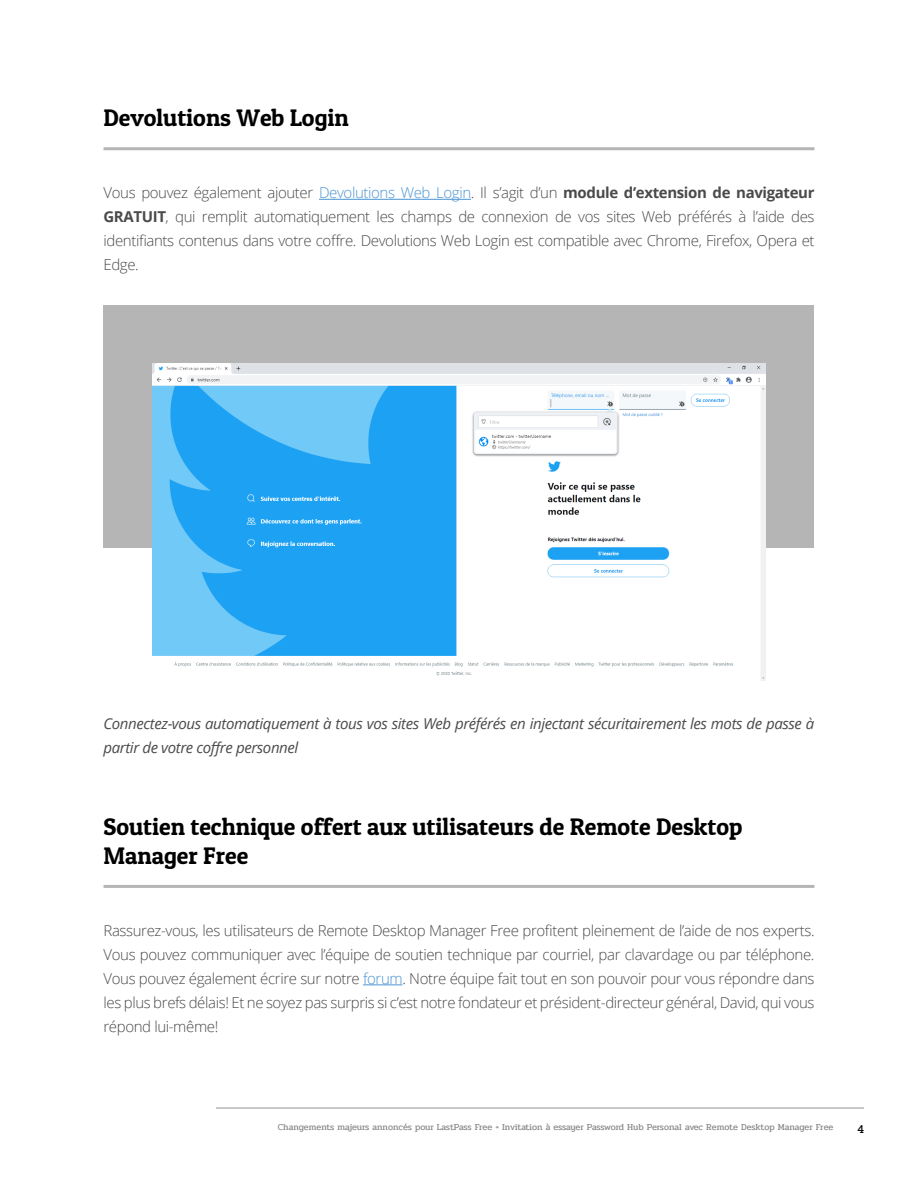
<style>
.page{position:relative;width:918px;height:1188px;background:#fff}
.page>*{position:absolute;margin:0;border:0;box-sizing:border-box;transform-origin:0 0}
.Sous-titre_level2{font:24px/28.8px "Patua One";color:#000}
.t1{font:300 15px/24px "Open Sans";letter-spacing:-.025em;color:#4a4a4a;text-align:justify}
.t2{font:italic 15px/24px "Open Sans";letter-spacing:-.025em;color:#4a4a4a}
.t3{font:12px "Pridi";color:#000}
.t4{font:9px "Pridi";color:#858485}
.s1{color:#4a94d4}
.s2{font-weight:700}
</style>
<div class="page">
<hr style="left:216px;top:1108px;width:648px;height:1px;background:#939598">
<hr style="left:319px;top:199px;width:152px;height:1px;background:#4a94d4">
<div style="left:104px;top:305px;width:710px;height:243px;background:#b5b5b5"></div>
<img style="left:152px;top:364px;width:614px;height:316px">
<hr style="left:363px;top:984px;width:39px;height:1px;background:#4a94d4">
<hr style="left:104px;top:147px;width:710px;height:3px;background:#969696">
<hr style="left:104px;top:885px;width:710px;height:3px;background:#969696">
<p class="Sous-titre_level2" style="left:104px;top:103px;width:247px">Devolutions Web Login</p>
<p class="t1" style="left:104px;top:180px;width:713px">Vous pouvez également ajouter <span class="s1">Devolutions Web Login</span>. Il s’agit d’un <span class="s2">module d’extension de navigateur GRATUIT</span>, qui remplit automatiquement les champs de connexion de vos sites Web préférés à l’aide des identifiants contenus dans votre coffre. Devolutions Web Login est compatible avec Chrome, Firefox, Opera et Edge.</p>
<p class="t2" style="left:104px;top:711px;width:712px">Connectez-vous automatiquement à tous vos sites Web préférés en injectant sécuritairement les mots de passe à partir de votre coffre personnel</p>
<p class="Sous-titre_level2" style="left:104px;top:812px;width:640px">Soutien technique offert aux utilisateurs de Remote Desktop<br>Manager Free</p>
<p class="t1" style="left:104px;top:918px;width:713px">Rassurez-vous, les utilisateurs de Remote Desktop Manager Free profitent pleinement de l’aide de nos experts.<br>Vous pouvez communiquer avec l’équipe de soutien technique par courriel, par clavardage ou par téléphone.<br>Vous pouvez également écrire sur notre <span class="s1">forum</span>. Notre équipe fait tout en son pouvoir pour vous répondre dans les plus brefs délais! Et ne soyez pas surpris si c’est notre fondateur et président-directeur général, David, qui vous répond lui-même!</p>
<p class="t4" style="left:278px;top:1121px;width:557px">Changements majeurs annoncés pour LastPass Free + Invitation à essayer Password Hub Personal avec Remote Desktop Manager Free</p>
<p class="t3" style="left:857px;top:1121px;width:8px">4</p>
</div>
